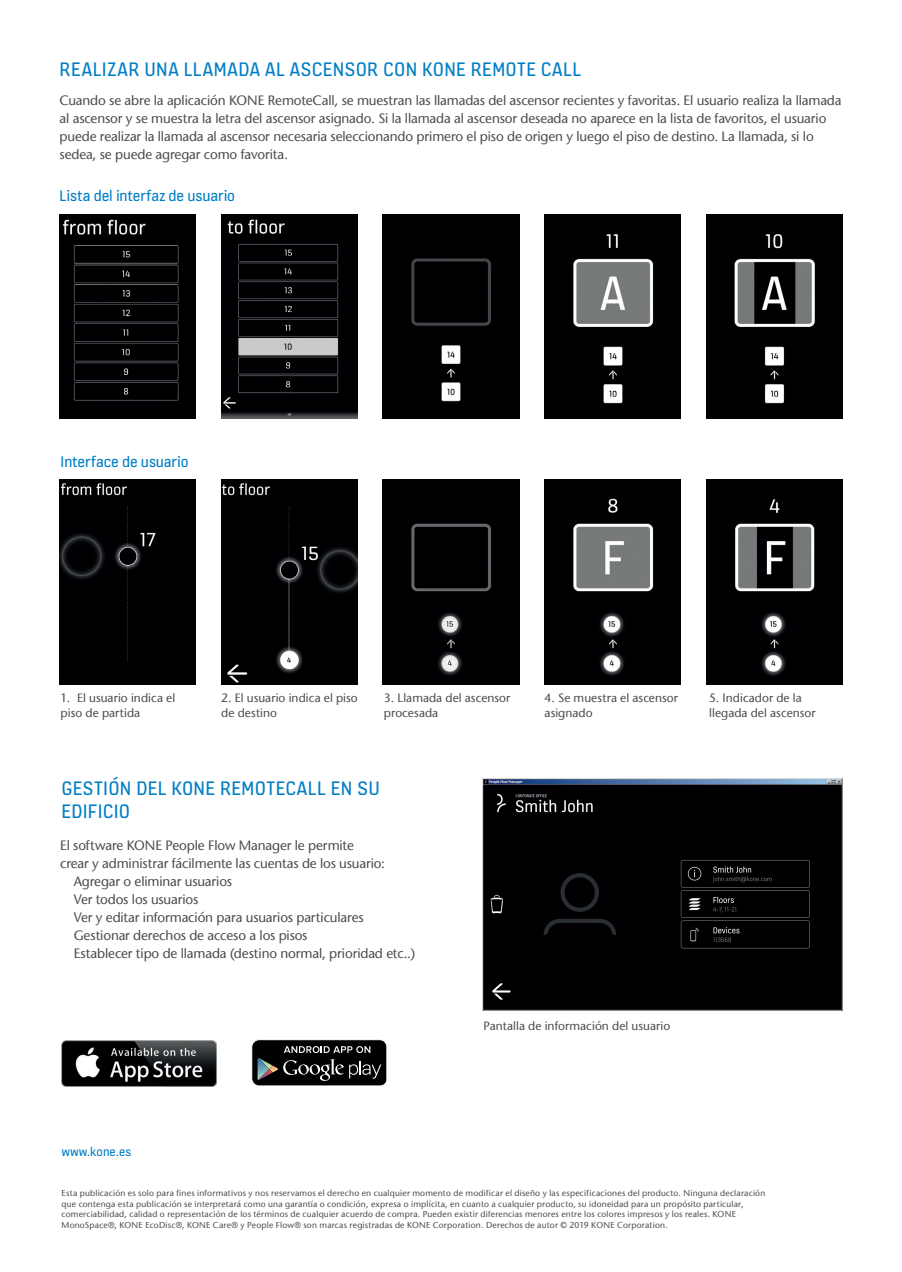
<style>
.page{position:relative;width:902px;height:1272px;background:#fff}
.page>*{position:absolute;margin:0;border:0;box-sizing:border-box;transform-origin:0 0}
.Key_benefits_subhead{font:21px/22.5px "KONE Information";letter-spacing:.02em;color:#007ec5}
.Subheading__11_pt_in{font:16.5px "KONE Information";letter-spacing:-.005em;color:#007ec5}
.Body{font:13.5px/18px "Stone Sans";letter-spacing:-.01em;color:#4b4c4d}
.t1{font:13.5px "KONE Information";color:#007ec5}
.t2{font:12px/15px "Stone Sans";letter-spacing:.005em;color:#4b4c4d}
.Disclaimer{font:8.55px/10.5px "Stone Sans";letter-spacing:.025em;color:#4b4c4d}
</style>
<div class="page">
<svg style="left:252px;top:1039px;width:134px;height:47px;background:#2a2a2c"></svg>
<img style="left:61px;top:1040px;width:155px;height:46px">
<div style="left:60px;top:480px;width:136px;height:204px;background:#000002"></div>
<img style="left:221px;top:480px;width:136px;height:204px">
<img style="left:383px;top:480px;width:136px;height:204px">
<img style="left:544px;top:480px;width:136px;height:204px">
<img style="left:706px;top:480px;width:136px;height:204px">
<img style="left:60px;top:214px;width:136px;height:204px">
<img style="left:221px;top:214px;width:136px;height:204px">
<div style="left:383px;top:214px;width:136px;height:204px;background:#000002"></div>
<img style="left:544px;top:214px;width:136px;height:204px">
<img style="left:706px;top:214px;width:136px;height:204px">
<img style="left:482px;top:778px;width:360px;height:232px">
<p class="Key_benefits_subhead" style="left:60px;top:59px;width:523px">REALIZAR UNA LLAMADA AL ASCENSOR CON KONE REMOTE CALL</p>
<p class="Body" style="left:60px;top:91px;width:783px">Cuando se abre la aplicación KONE RemoteCall, se muestran las llamadas del ascensor recientes y favoritas. El usuario realiza la llamada al ascensor y se muestra la letra del ascensor asignado. Si la llamada al ascensor deseada no aparece en la lista de favoritos, el usuario puede realizar la llamada al ascensor necesaria seleccionando primero el piso de origen y luego el piso de destino. La llamada, si lo sedea, se puede agregar como favorita.</p>
<p class="Subheading__11_pt_in" style="left:60px;top:184px;width:177px">Lista del interfaz de usuario</p>
<p class="Subheading__11_pt_in" style="left:61px;top:449px;width:129px">Interface de usuario</p>
<p class="t2" style="left:61px;top:690px;width:116px">1. El usuario indica el piso de partida</p>
<p class="t2" style="left:221px;top:690px;width:138px">2. El usuario indica el piso de destino</p>
<p class="t2" style="left:384px;top:690px;width:128px">3. Llamada del ascensor procesada</p>
<p class="t2" style="left:544px;top:690px;width:135px">4. Se muestra el ascensor asignado</p>
<p class="Key_benefits_subhead" style="left:61px;top:778px;width:320px">GESTIÓN DEL KONE REMOTECALL EN SU<br>EDIFICIO</p>
<p class="Body" style="left:60px;top:836px;width:295px">El software KONE People Flow Manager le permite</p>
<p class="Body" style="left:60px;top:854px;width:326px">crear y administrar fácilmente las cuentas de los usuario:</p>
<p class="Body" style="left:74px;top:872px;width:160px">Agregar o eliminar usuarios</p>
<p class="Body" style="left:74px;top:890px;width:126px">Ver todos los usuarios</p>
<p class="Body" style="left:74px;top:908px;width:291px">Ver y editar información para usuarios particulares</p>
<p class="Body" style="left:74px;top:926px;width:235px">Gestionar derechos de acceso a los pisos</p>
<p class="Body" style="left:74px;top:944px;width:343px">Establecer tipo de llamada (destino normal, prioridad etc..)</p>
<p class="t2" style="left:483px;top:1018px;width:188px">Pantalla de información del usuario</p>
<p class="t2" style="left:709px;top:690px;width:108px">5. Indicador de la llegada del ascensor</p>
<p class="t1" style="left:62px;top:1142px;width:71px">www.kone.es</p>
<p class="Disclaimer" style="left:61px;top:1188px;width:705px">Esta publicación es solo para fines informativos y nos reservamos el derecho en cualquier momento de modificar el diseño y las especificaciones del producto. Ninguna declaración que contenga esta publicación se interpretará como una garantía o condición, expresa o implícita, en cuanto a cualquier producto, su idoneidad para un propósito particular, comerciabilidad, calidad o representación de los términos de cualquier acuerdo de compra. Pueden existir diferencias menores entre los colores impresos y los reales. KONE MonoSpace®, KONE EcoDisc®, KONE Care® y People Flow® son marcas registradas de KONE Corporation. Derechos de autor © 2019 KONE Corporation.</p>
</div>
